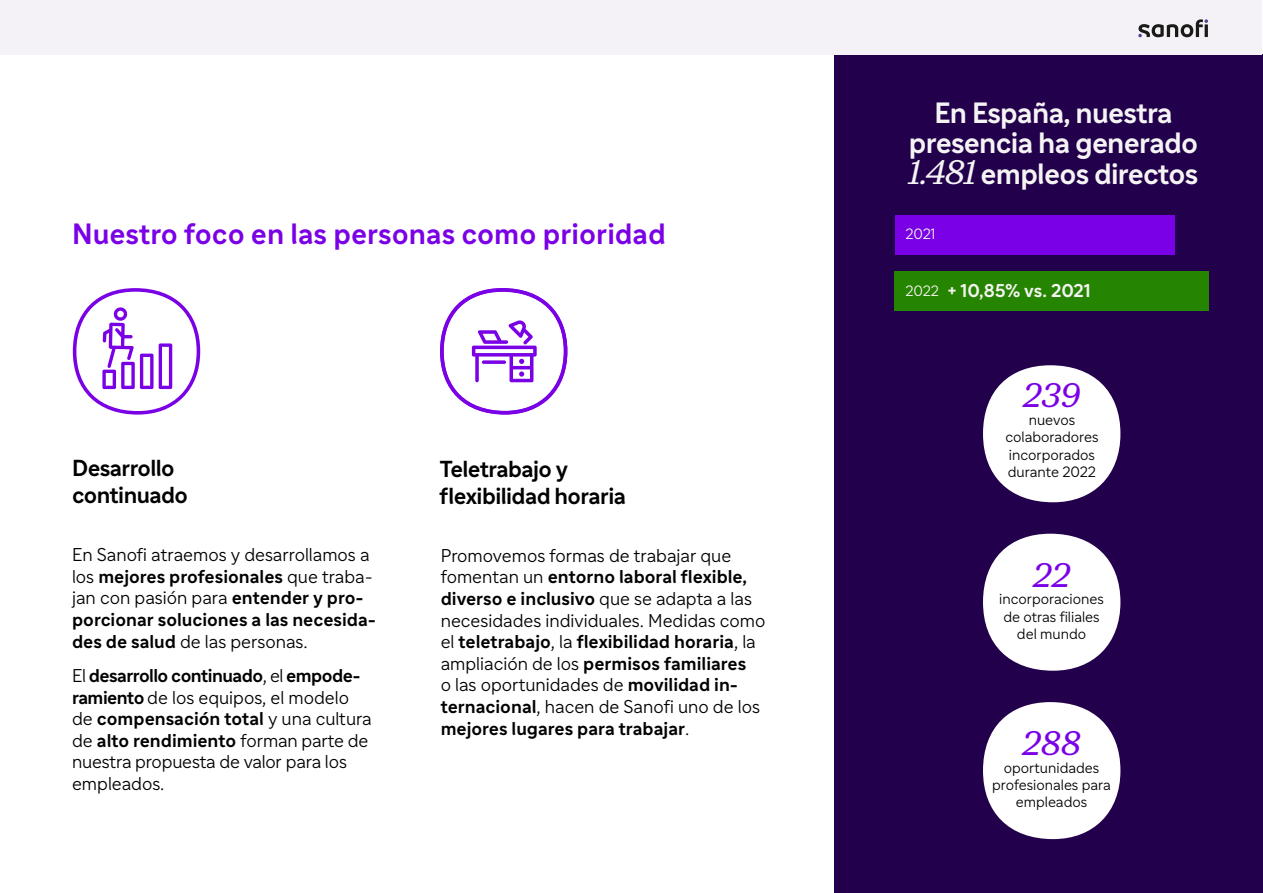
<style>
.page{position:relative;width:1263px;height:893px;background:#fff}
.page>*{position:absolute;margin:0;border:0;box-sizing:border-box;transform-origin:0 0}
.t1{font:italic 33px "Sanofi Serif";color:#7a00e6}
.t2{font:700 28.5px/30.8px "Sanofi Sans";letter-spacing:-.025em;color:#f5f4f4;text-align:center}
.t3{font:700 28.5px "Sanofi Sans";color:#7a00e6}
.t4{font:700 22.5px/27px "Sanofi Sans";letter-spacing:-.025em;color:#000}
.t5{font:300 18px/21.6px "Sanofi Sans";color:#000}
.t6{font:700 18px/21.6px "Sanofi Sans";color:#000}
.t7{font:700 18px "Sanofi Sans";letter-spacing:-.005em;color:#f5f4f4}
.t8{font:300 14.55px/17.4px "Sanofi Sans";color:#000;text-align:center}
.t9{font:300 14.55px "Sanofi Sans";color:#f5f4f4}
.s1{font-weight:300}
.s2{font-weight:700}
.s3{font-family:"Sanofi Serif";font-weight:400;font-style:italic;font-size:33px}
.s4{font-weight:300;font-size:14.55px}
</style>
<div class="page">
<div style="left:835px;top:54px;width:428px;height:839px;background:#23004c"></div>
<div style="left:895px;top:215px;width:279px;height:40px;background:#7a00e6"></div>
<div style="left:895px;top:271px;width:314px;height:39px;background:#268500"></div>
<div style="left:983px;top:365px;width:137px;height:137px;background:#fff;border-radius:50%"></div>
<div style="left:983px;top:534px;width:137px;height:137px;background:#fff;border-radius:50%"></div>
<div style="left:983px;top:702px;width:137px;height:137px;background:#fff;border-radius:50%"></div>
<svg style="left:73px;top:288px;width:127px;height:127px"></svg>
<svg style="left:440px;top:288px;width:127px;height:127px"></svg>
<div style="left:1px;top:0;width:1261px;height:54px;background:#f4f2f6"></div>
<svg style="left:1138px;top:19px;width:70px;height:18px"></svg>
<h2 class="t3" style="left:72px;top:216px;width:595px">Nuestro foco en las personas como prioridad</h2>
<p class="t4" style="left:72px;top:455px;width:117px">Desarrollo continuado</p>
<p class="t4" style="left:440px;top:455px;width:188px">Teletrabajo y flexibilidad horaria</p>
<p class="t6" style="left:72px;top:544px;width:305px"><span class="s1">En Sanofi atraemos y desarrollamos a los</span> mejores profesionales <span class="s1">que traba&shy;jan con pasión para</span> entender y pro&shy;porcionar soluciones a las necesida&shy;des de salud <span class="s1">de las personas.</span></p>
<p class="t5" style="left:72px;top:665px;width:301px">El <span class="s2">desarrollo continuado</span>, el <span class="s2">empode&shy;ramiento</span> de los equipos, el modelo de <span class="s2">compensación total</span> y una cultura de <span class="s2">alto rendimiento</span> forman parte de nuestra propuesta de valor para los empleados.</p>
<p class="t5" style="left:441px;top:544px;width:326px">Promovemos formas de trabajar que fomentan un <span class="s2">entorno laboral flexible, diverso e inclusivo</span> que se adapta a las necesidades individuales. Medidas como el <span class="s2">teletrabajo</span>, la <span class="s2">flexibilidad horaria</span>, la ampliación de los <span class="s2">permisos familiares<br></span>o las oportunidades de <span class="s2">movilidad in&shy;ternacional</span>, hacen de Sanofi uno de los <span class="s2">mejores lugares para trabajar</span>.</p>
<h2 class="t2" style="left:909px;top:97px;width:291px">En España, nuestra presencia ha generado<br><span class="s3">1.481</span> empleos directos</h2>
<p class="t9" style="left:905px;top:225px;width:32px">2021</p>
<p class="t7" style="left:905px;top:279px;width:187px"><span class="s4">2022</span> + 10,85% vs. 2021</p>
<h1 class="t1" style="left:1023px;top:376px;width:60px">239</h1>
<p class="t8" style="left:1005px;top:411px;width:95px">nuevos colaboradores incorporados durante 2022</p>
<h1 class="t1" style="left:1033px;top:555px;width:39px">22</h1>
<p class="t8" style="left:999px;top:590px;width:106px">incorporaciones de otras filiales del mundo</p>
<h1 class="t1" style="left:1022px;top:723px;width:60px">288</h1>
<p class="t8" style="left:992px;top:758px;width:120px">oportunidades profesionales para empleados</p>
</div>
